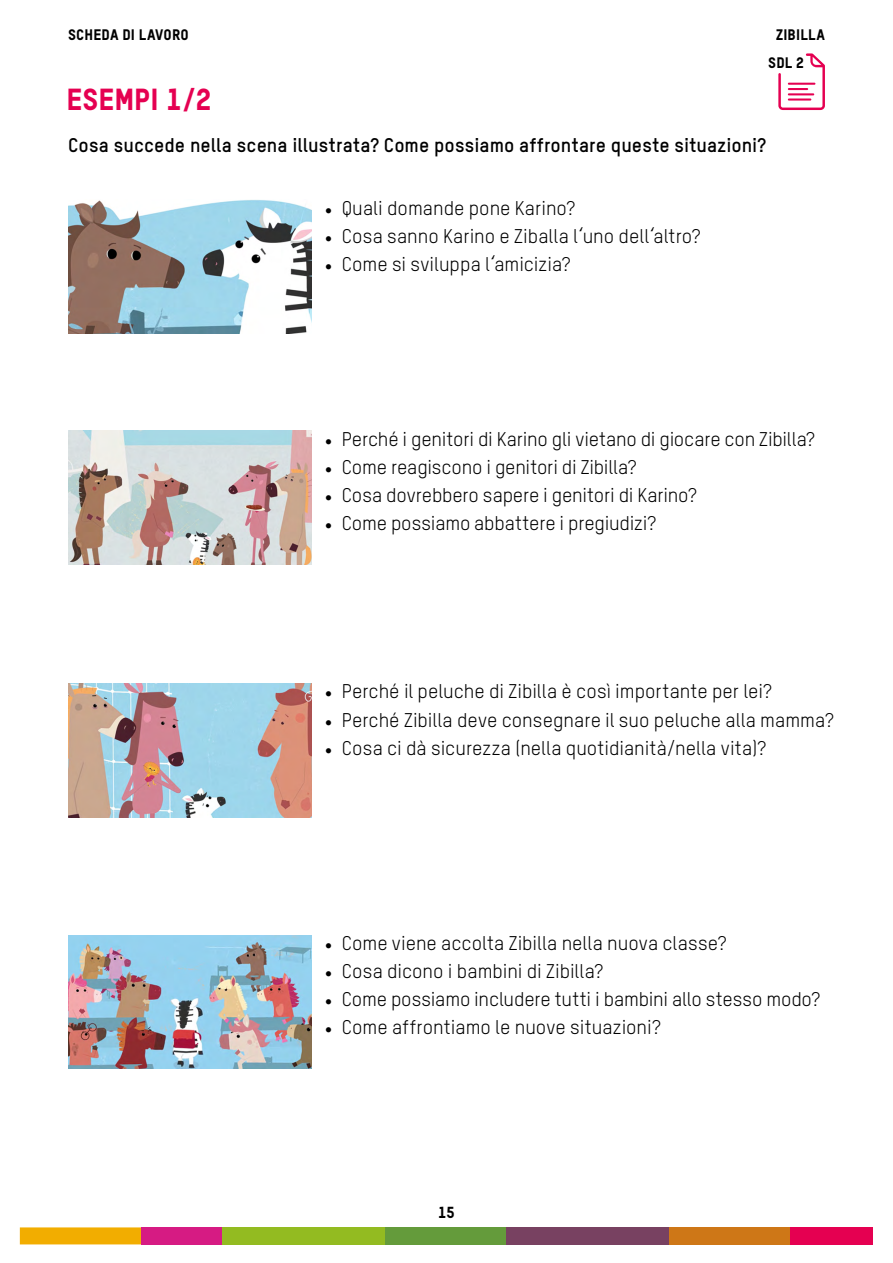
<style>
.page{position:relative;width:893px;height:1263px;background:#fff}
.page>*{position:absolute;margin:0;border:0;box-sizing:border-box;transform-origin:0 0}
.t1{font:30px "TSTARPRO Headline";color:#e50051}
.t2{font:19.5px "TSTARPRO";color:#000}
.t3{font:700 19.5px "TSTARPRO";letter-spacing:.005em;color:#000}
.t4{font:15.75px "TSTARPRO Headline";color:#000}
.t5{font:15px "TSTARPRO Headline";letter-spacing:.01em;color:#000}
.s1{font-family:"Minion Pro"}
</style>
<div class="page">
<div style="left:20px;top:1227px;width:121px;height:17px;background:#f2ad00"></div>
<div style="left:141px;top:1227px;width:82px;height:17px;background:#d61b83"></div>
<div style="left:223px;top:1227px;width:162px;height:17px;background:#93bb21"></div>
<div style="left:385px;top:1227px;width:122px;height:17px;background:#649b3b"></div>
<div style="left:507px;top:1227px;width:162px;height:17px;background:#784161"></div>
<div style="left:669px;top:1227px;width:122px;height:17px;background:#ce7717"></div>
<div style="left:791px;top:1227px;width:82px;height:17px;background:#e50051"></div>
<img style="left:68px;top:431px;width:243px;height:133px">
<svg style="left:778px;top:53px;width:47px;height:57px"></svg>
<img style="left:68px;top:200px;width:243px;height:133px">
<img style="left:69px;top:683px;width:242px;height:134px">
<img style="left:69px;top:935px;width:242px;height:134px">
<p class="t5" style="left:68px;top:25px;width:122px">SCHEDA DI LAVORO</p>
<p class="t5" style="left:776px;top:25px;width:50px">ZIBILLA</p>
<p class="t5" style="left:768px;top:53px;width:37px">SDL 2</p>
<h1 class="t1" style="left:67px;top:81px;width:146px">ESEMPI 1/2</h1>
<p class="t3" style="left:68px;top:133px;width:699px">Cosa succede nella scena illustrata? Come possiamo affrontare queste situazioni?</p>
<p class="t2" style="left:325px;top:196px;width:252px"><span class="s1">•</span> Quali domande pone Karino?</p>
<p class="t2" style="left:325px;top:224px;width:377px"><span class="s1">•</span> Cosa sanno Karino e Ziballa l‘uno dell‘altro?</p>
<p class="t2" style="left:325px;top:252px;width:247px"><span class="s1">•</span> Come si sviluppa l‘amicizia?</p>
<p class="t2" style="left:325px;top:427px;width:492px"><span class="s1">•</span> Perché i genitori di Karino gli vietano di giocare con Zibilla?</p>
<p class="t2" style="left:325px;top:455px;width:313px"><span class="s1">•</span> Come reagiscono i genitori di Zibilla?</p>
<p class="t2" style="left:325px;top:483px;width:373px"><span class="s1">•</span> Cosa dovrebbero sapere i genitori di Karino?</p>
<p class="t2" style="left:325px;top:511px;width:333px"><span class="s1">•</span> Come possiamo abbattere i pregiudizi?</p>
<p class="t2" style="left:325px;top:680px;width:449px"><span class="s1">•</span> Perché il peluche di Zibilla è così importante per lei?</p>
<p class="t2" style="left:325px;top:708px;width:511px"><span class="s1">•</span> Perché Zibilla deve consegnare il suo peluche alla mamma?</p>
<p class="t2" style="left:325px;top:736px;width:443px"><span class="s1">•</span> Cosa ci dà sicurezza (nella quotidianità/nella vita)?</p>
<p class="t2" style="left:325px;top:931px;width:403px"><span class="s1">•</span> Come viene accolta Zibilla nella nuova classe?</p>
<p class="t2" style="left:325px;top:959px;width:280px"><span class="s1">•</span> Cosa dicono i bambini di Zibilla?</p>
<p class="t2" style="left:325px;top:987px;width:497px"><span class="s1">•</span> Come possiamo includere tutti i bambini allo stesso modo?</p>
<p class="t2" style="left:325px;top:1015px;width:337px"><span class="s1">•</span> Come affrontiamo le nuove situazioni?</p>
<p class="t4" style="left:438px;top:1202px;width:18px">15</p>
</div>
